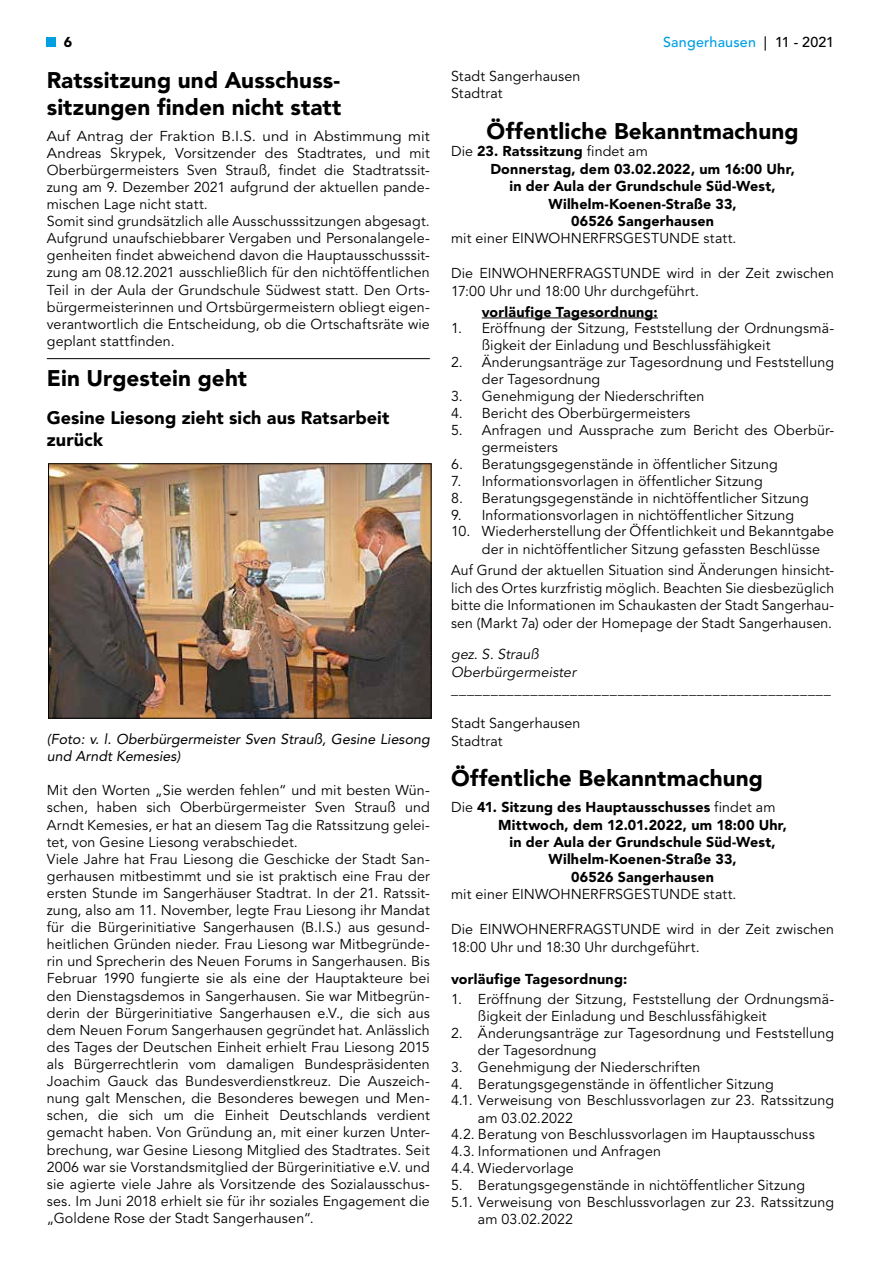
<style>
.page{position:relative;width:881px;height:1263px;background:#fff}
.page>*{position:absolute;margin:0;border:0;box-sizing:border-box;transform-origin:0 0}
.t1{font:900 22.5px/27px "Avenir LT";letter-spacing:.005em;color:#000}
.t2{font:900 18px/21.6px "Avenir LT";letter-spacing:.005em;color:#000}
.t3{font:14.25px/17.1px "Avenir LT";letter-spacing:.01em;color:#000}
.t4{font:14.25px/17.1px "Avenir LT";letter-spacing:.01em;color:#000;scale:1.06 1}
.t5{font:900 14.25px "Avenir LT";letter-spacing:.015em;color:#000}
.t6{font:italic 14.25px/17.1px "Avenir LT";color:#000}
.t7{font:italic 14.25px/17.4px "Avenir LT";letter-spacing:.01em;color:#000}
.t8{font:500 14.25px "Avenir LT";letter-spacing:.01em;color:#009fe3}
.s1{color:#000}
.s2{font-weight:400}
</style>
<div class="page">
<div style="left:47px;top:37px;width:9px;height:9px;background:#009fe3"></div>
<hr style="left:481px;top:318px;width:176px;height:1px;background:#000">
<img style="left:50px;top:465px;width:379px;height:251px">
<div style="left:48px;top:463px;width:383px;height:255px;border:1px solid #000"></div>
<hr style="left:47px;top:358px;width:382px;height:1px;background:#000">
<p class="t5" style="left:64px;top:34px;width:10px">6</p>
<p class="t8" style="left:663px;top:34px;width:172px">Sangerhausen <span class="s1">| 11 - 2021</span></p>
<p class="t3" style="left:451px;top:68px;width:131px">Stadt Sangerhausen<br>Stadtrat</p>
<h1 class="t1" style="left:486px;top:117px;width:313px">Öffentliche Bekanntmachung</h1>
<p class="t5" style="left:451px;top:142px;width:198px"><span class="s2">Die</span> 23. Ratssitzung <span class="s2">findet am</span></p>
<p class="t5" style="left:490px;top:160px;width:306px">Donnerstag, dem 03.02.2022, um 16:00 Uhr,</p>
<p class="t5" style="left:509px;top:177px;width:268px">in der Aula der Grundschule Süd-West,</p>
<p class="t5" style="left:548px;top:195px;width:190px">Wilhelm-Koenen-Straße 33,</p>
<p class="t5" style="left:571px;top:212px;width:144px">06526 Sangerhausen</p>
<p class="t3" style="left:451px;top:230px;width:287px">mit einer EINWOHNERFRSGESTUNDE statt.</p>
<p class="t3" style="left:451px;top:265px;width:384px">Die EINWOHNERFRAGSTUNDE wird in der Zeit zwischen<br>17:00 Uhr und 18:00 Uhr durchgeführt.</p>
<p class="t5" style="left:481px;top:303px;width:177px">vorläufige Tagesordnung:</p>
<p class="t3" style="left:481px;top:320px;width:354px;text-indent:-31px">1. Eröffnung der Sitzung, Feststellung der Ordnungsmä&shy;ßigkeit der Einladung und Beschlussfähigkeit</p>
<p class="t3" style="left:481px;top:354px;width:354px;text-indent:-31px">2. Änderungsanträge zur Tagesordnung und Feststellung der Tagesordnung</p>
<p class="t3" style="left:451px;top:388px;width:254px">3. Genehmigung der Niederschriften</p>
<p class="t3" style="left:451px;top:405px;width:241px">4. Bericht des Oberbürgermeisters</p>
<p class="t3" style="left:481px;top:422px;width:354px;text-indent:-31px">5. Anfragen und Aussprache zum Bericht des Oberbür&shy;germeisters</p>
<p class="t3" style="left:451px;top:456px;width:328px">6. Beratungsgegenstände in öffentlicher Sitzung</p>
<p class="t3" style="left:451px;top:473px;width:313px">7. Informationsvorlagen in öffentlicher Sitzung</p>
<p class="t3" style="left:451px;top:490px;width:359px">8. Beratungsgegenstände in nichtöffentlicher Sitzung</p>
<p class="t3" style="left:451px;top:506px;width:344px">9. Informationsvorlagen in nichtöffentlicher Sitzung</p>
<p class="t3" style="left:481px;top:523px;width:354px;text-indent:-31px">10. Wiederherstellung der Öffentlichkeit und Bekanntgabe der in nichtöffentlicher Sitzung gefassten Beschlüsse</p>
<p class="t3" style="left:451px;top:562px;width:384px;text-align:justify">Auf Grund der aktuellen Situation sind Änderungen hinsicht&shy;lich des Ortes kurzfristig möglich. Beachten Sie diesbezüglich bitte die Informationen im Schaukasten der Stadt Sangerhau&shy;sen (Markt 7a) oder der Homepage der Stadt Sangerhausen.</p>
<p class="t7" style="left:451px;top:646px;width:126px">gez. S. Strauß<br>Oberbürgermeister</p>
<p class="t3" style="left:451px;top:681px;width:381px">________________________________________________</p>
<p class="t3" style="left:451px;top:715px;width:131px">Stadt Sangerhausen<br>Stadtrat</p>
<h1 class="t1" style="left:451px;top:765px;width:313px">Öffentliche Bekanntmachung</h1>
<p class="t5" style="left:451px;top:798px;width:326px"><span class="s2">Die</span> 41. Sitzung des Hauptausschusses <span class="s2">findet am</span></p>
<p class="t5" style="left:498px;top:816px;width:290px">Mittwoch, dem 12.01.2022, um 18:00 Uhr,</p>
<p class="t5" style="left:509px;top:833px;width:268px">in der Aula der Grundschule Süd-West,</p>
<p class="t5" style="left:548px;top:851px;width:190px">Wilhelm-Koenen-Straße 33,</p>
<p class="t5" style="left:571px;top:868px;width:144px">06526 Sangerhausen</p>
<p class="t3" style="left:451px;top:886px;width:287px">mit einer EINWOHNERFRSGESTUNDE statt.</p>
<p class="t3" style="left:451px;top:921px;width:384px">Die EINWOHNERFRAGSTUNDE wird in der Zeit zwischen<br>18:00 Uhr und 18:30 Uhr durchgeführt.</p>
<p class="t5" style="left:451px;top:970px;width:177px">vorläufige Tagesordnung:</p>
<p class="t3" style="left:477px;top:991px;width:357px;text-indent:-27px">1. Eröffnung der Sitzung, Feststellung der Ordnungsmä&shy;ßigkeit der Einladung und Beschlussfähigkeit</p>
<p class="t3" style="left:477px;top:1025px;width:357px;text-indent:-27px">2. Änderungsanträge zur Tagesordnung und Feststellung der Tagesordnung</p>
<p class="t3" style="left:451px;top:1059px;width:251px">3. Genehmigung der Niederschriften</p>
<p class="t3" style="left:451px;top:1075px;width:324px">4. Beratungsgegenstände in öffentlicher Sitzung</p>
<p class="t3" style="left:451px;top:1092px;width:384px">4.1. Verweisung von Beschlussvorlagen zur 23. Ratssitzung</p>
<p class="t3" style="left:477px;top:1109px;width:96px">am 03.02.2022</p>
<p class="t3" style="left:451px;top:1126px;width:365px">4.2. Beratung von Beschlussvorlagen im Hauptausschuss</p>
<p class="t3" style="left:451px;top:1143px;width:211px">4.3. Informationen und Anfragen</p>
<p class="t3" style="left:451px;top:1160px;width:124px">4.4. Wiedervorlage</p>
<p class="t3" style="left:451px;top:1177px;width:355px">5. Beratungsgegenstände in nichtöffentlicher Sitzung</p>
<p class="t3" style="left:451px;top:1194px;width:384px">5.1. Verweisung von Beschlussvorlagen zur 23. Ratssitzung</p>
<p class="t3" style="left:477px;top:1211px;width:96px">am 03.02.2022</p>
<h1 class="t1" style="left:47px;top:67px;width:296px">Ratssitzung und Ausschuss&shy;sitzungen finden nicht statt</h1>
<p class="t4" style="left:47px;top:128px;width:363px">Auf Antrag der Fraktion B.I.S. und in Abstimmung mit Andreas Skrypek, Vorsitzender des Stadtrates, und mit Oberbürgermeisters Sven Strauß, findet die Stadtratssit&shy;zung am 9. Dezember 2021 aufgrund der aktuellen pande&shy;mischen Lage nicht statt.<br>Somit sind grundsätzlich alle Ausschusssitzungen abgesagt.<br>Aufgrund unaufschiebbarer Vergaben und Personalangele&shy;genheiten findet abweichend davon die Hauptausschusssit&shy;zung am 08.12.2021 ausschließlich für den nichtöffentlichen Teil in der Aula der Grundschule Südwest statt. Den Orts&shy;bürgermeisterinnen und Ortsbürgermeistern obliegt eigen&shy;verantwortlich die Entscheidung, ob die Ortschaftsräte wie geplant stattfinden.</p>
<h1 class="t1" style="left:47px;top:364px;width:202px">Ein Urgestein geht</h1>
<p class="t2" style="left:47px;top:407px;width:344px">Gesine Liesong zieht sich aus Ratsarbeit zurück</p>
<p class="t6" style="left:47px;top:731px;width:384px">(Foto: v. l. Oberbürgermeister Sven Strauß, Gesine Liesong und Arndt Kemesies)</p>
<p class="t3" style="left:47px;top:782px;width:384px">Mit den Worten „Sie werden fehlen“ und mit besten Wün&shy;schen, haben sich Oberbürgermeister Sven Strauß und Arndt Kemesies, er hat an diesem Tag die Ratssitzung gelei&shy;tet, von Gesine Liesong verabschiedet.<br>Viele Jahre hat Frau Liesong die Geschicke der Stadt San&shy;gerhausen mitbestimmt und sie ist praktisch eine Frau der ersten Stunde im Sangerhäuser Stadtrat. In der 21. Ratssit&shy;zung, also am 11. November, legte Frau Liesong ihr Mandat für die Bürgerinitiative Sangerhausen (B.I.S.) aus gesund&shy;heitlichen Gründen nieder. Frau Liesong war Mitbegründe&shy;rin und Sprecherin des Neuen Forums in Sangerhausen. Bis Februar 1990 fungierte sie als eine der Hauptakteure bei den Dienstagsdemos in Sangerhausen. Sie war Mitbegrün&shy;derin der Bürgerinitiative Sangerhausen e.V., die sich aus dem Neuen Forum Sangerhausen gegründet hat. Anlässlich des Tages der Deutschen Einheit erhielt Frau Liesong 2015 als Bürgerrechtlerin vom damaligen Bundespräsidenten Joachim Gauck das Bundesverdienstkreuz. Die Auszeich&shy;nung galt Menschen, die Besonderes bewegen und Men&shy;schen, die sich um die Einheit Deutschlands verdient gemacht haben. Von Gründung an, mit einer kurzen Unter&shy;brechung, war Gesine Liesong Mitglied des Stadtrates. Seit 2006 war sie Vorstandsmitglied der Bürgerinitiative e.V. und sie agierte viele Jahre als Vorsitzende des Sozialausschus&shy;ses. Im Juni 2018 erhielt sie für ihr soziales Engagement die „Goldene Rose der Stadt Sangerhausen“.</p>
</div>
